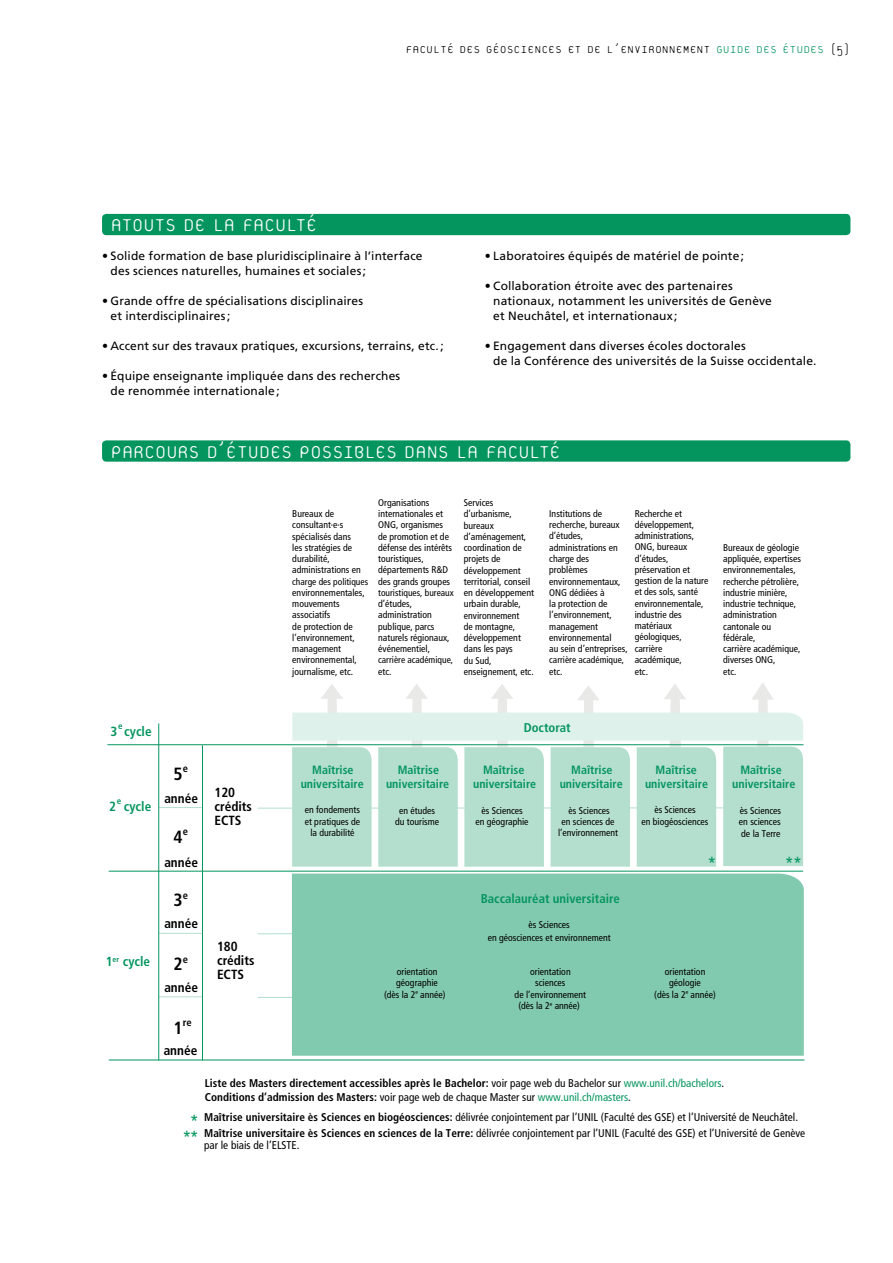
<style>
.page{position:relative;width:893px;height:1263px;background:#fff}
.page>*{position:absolute;margin:0;border:0;box-sizing:border-box;transform-origin:0 0}
.t1{font:100 25.5px "Platelet";letter-spacing:-.03em;color:#fff}
.t2{font:condensed 18.9px "Frutiger LT Std";color:#04955f;scale:.95 1}
.t3{font:700 condensed 17.7px "Frutiger LT Std";color:#000}
.t4{font:100 15px "Platelet";color:#000}
.t5{font:700 condensed 13.2px/14.1px "Frutiger LT Std";color:#000}
.t6{font:700 condensed 13.2px "Frutiger LT Std";color:#04955f}
.t7{font:700 condensed 12.75px "Frutiger LT Std";color:#04955f}
.t8{font:12px/15px "Frutiger LT Std";letter-spacing:.01em;color:#000}
.t9{font:700 condensed 12px/13.8px "Frutiger LT Std";color:#04955f;text-align:center}
.t10{font:condensed 11.25px/11.2px "Frutiger LT Std";color:#000}
.t11{font:700 condensed 11.25px/13.5px "Frutiger LT Std";color:#000}
.t12{font:700 condensed 10.5px "Frutiger LT Std";color:#000}
.t13{font:condensed 9.75px/11.2px "Frutiger LT Std";color:#000;text-align:center}
.t14{font:condensed 9.45px "Frutiger LT Std";color:#000}
.t15{font:700 condensed 9px "Frutiger LT Std";color:#04955f}
.s1{color:#04955f}
.s2{font-size:17.7px}
.s3{font-weight:400}
.s4{font-weight:400;color:#04955f}
.s5{font-weight:700}
.s6{font-size:18.9px;color:#04955f}
</style>
<div class="page">
<div style="left:102px;top:440px;width:748px;height:22px;background:#04955f;border-radius:4px"></div>
<div style="left:102px;top:214px;width:748px;height:21px;background:#04955f;border-radius:4px"></div>
<hr style="left:258px;top:807px;width:473px;height:1px;background:#b4dfcf">
<hr style="left:258px;top:997px;width:429px;height:1px;background:#b4dfcf">
<hr style="left:258px;top:933px;width:429px;height:1px;background:#b4dfcf">
<hr style="left:202px;top:745px;width:1px;height:315px;background:#04955f">
<hr style="left:159px;top:996px;width:43px;height:1px;background:#b4dfcf">
<hr style="left:159px;top:933px;width:43px;height:1px;background:#b4dfcf">
<hr style="left:159px;top:807px;width:43px;height:1px;background:#b4dfcf">
<div style="left:292px;top:873px;width:512px;height:183px;background:#82caaf"></div>
<hr style="left:109px;top:1059px;width:695px;height:1px;background:#04955f">
<hr style="left:109px;top:871px;width:694px;height:1px;background:#04955f">
<hr style="left:107px;top:744px;width:696px;height:1px;background:#04955f">
<svg style="left:292px;top:683px;width:511px;height:184px"></svg>
<hr style="left:158px;top:723px;width:1px;height:337px;background:#04955f">
<h1 class="t1" style="left:111px;top:213px;width:208px">ATOUTS DE LA FACULTÉ</h1>
<h3 class="t4" style="left:405px;top:43px;width:446px">FACULTÉ DES GÉOSCIENCES ET DE L’ENVIRONNEMENT <span class="s1">GUIDE DES ÉTUDES</span> (5)</h3>
<p class="t8" style="left:111px;top:248px;width:313px;text-indent:-9px">• Solide formation de base pluridisciplinaire à l’interface des sciences naturelles, humaines et sociales;</p>
<p class="t8" style="left:111px;top:293px;width:254px;text-indent:-9px">• Grande offre de spécialisations disciplinaires et interdisciplinaires;</p>
<p class="t8" style="left:102px;top:338px;width:343px">• Accent sur des travaux pratiques, excursions, terrains, etc.;</p>
<p class="t8" style="left:111px;top:368px;width:291px;text-indent:-9px">• Équipe enseignante impliquée dans des recherches de renommée internationale;</p>
<p class="t8" style="left:485px;top:248px;width:261px">• Laboratoires équipés de matériel de pointe;</p>
<p class="t8" style="left:493px;top:278px;width:280px;text-indent:-9px">• Collaboration étroite avec des partenaires nationaux, notamment les universités de Genève et Neuchâtel, et internationaux;</p>
<p class="t8" style="left:493px;top:338px;width:325px;text-indent:-9px">• Engagement dans diverses écoles doctorales<br>de la Conférence des universités de la Suisse occidentale.</p>
<h1 class="t1" style="left:111px;top:440px;width:452px">PARCOURS D’ÉTUDES POSSIBLES DANS LA FACULTÉ</h1>
<p class="t13" style="left:292px;top:508px;width:70px;text-align:left">Bureaux de consultant·e·s spécialisés dans les stratégies de durabilité, administrations en</p>
<p class="t14" style="left:292px;top:576px;width:77px">charge des politiques</p>
<p class="t13" style="left:292px;top:587px;width:74px;text-align:left">environnementales, mouvements associatifs<br>de protection de l’environnement, management environnemental, journalisme, etc.</p>
<p class="t13" style="left:378px;top:497px;width:75px;text-align:left">Organisations internationales et<br>ONG, organismes de promotion et de défense des intérêts touristiques, départements R&amp;D des grands groupes</p>
<p class="t14" style="left:378px;top:587px;width:77px">touristiques, bureaux</p>
<p class="t13" style="left:378px;top:598px;width:73px;text-align:left">d’études, administration publique, parcs naturels régionaux, événementiel,</p>
<p class="t14" style="left:378px;top:655px;width:76px">carrière académique,</p>
<p class="t13" style="left:378px;top:666px;width:15px">etc.</p>
<p class="t13" style="left:464px;top:497px;width:72px;text-align:left">Services d’urbanisme, bureaux d’aménagement, coordination de projets de développement territorial, conseil en développement urbain durable, environnement<br>de montagne, développement dans les pays<br>du Sud, enseignement, etc.</p>
<p class="t13" style="left:549px;top:508px;width:80px;text-align:left">Institutions de recherche, bureaux d’études, administrations en charge des problèmes environnementaux,<br>ONG dédiées à<br>la protection de l’environnement, management environnemental<br>au sein d’entreprises,</p>
<p class="t13" style="left:635px;top:508px;width:75px;text-align:left">Recherche et développement, administrations,<br>ONG, bureaux d’études, préservation et gestion de la nature et des sols, santé environnementale, industrie des matériaux géologiques, carrière académique,<br>etc.</p>
<p class="t14" style="left:549px;top:654px;width:76px">carrière académique,</p>
<p class="t13" style="left:549px;top:666px;width:15px">etc.</p>
<p class="t13" style="left:723px;top:542px;width:79px;text-align:left">Bureaux de géologie appliquée, expertises environnementales, recherche pétrolière, industrie minière, industrie technique, administration cantonale ou fédérale,<br>carrière académique, diverses ONG,<br>etc.</p>
<h3 class="t6" style="left:110px;top:723px;width:8px">3</h3>
<p class="t15" style="left:118px;top:721px;width:6px">e</p>
<h3 class="t6" style="left:124px;top:723px;width:29px">cycle</h3>
<h3 class="t6" style="left:109px;top:798px;width:8px">2</h3>
<p class="t15" style="left:117px;top:796px;width:6px">e</p>
<h3 class="t6" style="left:124px;top:798px;width:29px">cycle</h3>
<h3 class="t3" style="left:174px;top:763px;width:16px">5<sup>e</sup></h3>
<h3 class="t5" style="left:164px;top:792px;width:35px">année</h3>
<h3 class="t3" style="left:174px;top:826px;width:16px">4<sup>e</sup></h3>
<h3 class="t5" style="left:214px;top:785px;width:39px">120 crédits<br>ECTS</h3>
<p class="t9" style="left:301px;top:763px;width:65px">Maîtrise universitaire</p>
<p class="t13" style="left:305px;top:804px;width:57px">en fondements et pratiques de la durabilité</p>
<p class="t9" style="left:386px;top:763px;width:65px">Maîtrise universitaire</p>
<p class="t13" style="left:395px;top:805px;width:46px">en études du tourisme</p>
<h3 class="t7" style="left:524px;top:720px;width:48px">Doctorat</h3>
<p class="t9" style="left:473px;top:763px;width:65px">Maîtrise universitaire</p>
<p class="t13" style="left:476px;top:804px;width:55px">ès Sciences<br>en géographie</p>
<p class="t9" style="left:560px;top:763px;width:65px">Maîtrise universitaire</p>
<p class="t13" style="left:558px;top:804px;width:62px">ès Sciences<br>en sciences de l’environnement</p>
<p class="t9" style="left:645px;top:762px;width:65px">Maîtrise universitaire</p>
<p class="t13" style="left:641px;top:804px;width:68px">ès Sciences<br>en biogéosciences</p>
<p class="t9" style="left:732px;top:762px;width:65px">Maîtrise universitaire</p>
<p class="t13" style="left:739px;top:804px;width:44px;text-align:justify">ès Sciences en sciences de la Terre</p>
<h3 class="t6" style="left:106px;top:954px;width:46px">1<sup>er</sup> cycle</h3>
<h3 class="t5" style="left:164px;top:855px;width:35px">année</h3>
<h3 class="t3" style="left:174px;top:890px;width:16px">3<sup>e</sup></h3>
<h3 class="t5" style="left:164px;top:917px;width:35px">année</h3>
<h3 class="t3" style="left:174px;top:953px;width:16px">2<sup>e</sup></h3>
<h3 class="t5" style="left:164px;top:980px;width:35px">année</h3>
<p class="t12" style="left:174px;top:1016px;width:20px"><span class="s2">1</span>re</p>
<h3 class="t5" style="left:164px;top:1044px;width:35px">année</h3>
<h3 class="t5" style="left:217px;top:939px;width:39px">180 crédits<br>ECTS</h3>
<h3 class="t7" style="left:481px;top:891px;width:141px">Baccalauréat universitaire</h3>
<p class="t13" style="left:529px;top:919px;width:43px">ès Sciences</p>
<p class="t13" style="left:488px;top:932px;width:124px">en géosciences et environnement</p>
<h2 class="t2" style="left:707px;top:853px;width:11px">*</h2>
<h2 class="t2" style="left:785px;top:853px;width:20px">**</h2>
<p class="t13" style="left:384px;top:966px;width:63px">orientation géographie<br>(dès la 2<sup>e</sup> année)</p>
<p class="t13" style="left:515px;top:966px;width:73px">orientation sciences<br>de l’environnement (dès la 2<sup>e</sup> année)</p>
<p class="t13" style="left:654px;top:966px;width:63px">orientation géologie<br>(dès la 2<sup>e</sup> année)</p>
<p class="t11" style="left:205px;top:1076px;width:521px">Liste des Masters directement accessibles après le Bachelor: <span class="s3">voir page web du Bachelor sur</span> <span class="s4">www.unil.ch/bachelors</span><span class="s3">.<br></span>Conditions d’admission des Masters: <span class="s3">voir page web de chaque Master sur</span> <span class="s4">www.unil.ch/masters</span><span class="s3">.</span></p>
<p class="t10" style="left:204px;top:1111px;width:595px"><span class="s5">Maîtrise universitaire ès Sciences en biogéosciences:</span> délivrée conjointement par l’UNIL (Faculté des GSE) et l’Université de Neuchâtel.</p>
<h2 class="t2" style="left:190px;top:1111px;width:11px">*</h2>
<p class="t10" style="left:204px;top:1128px;width:603px;text-indent:-22px"><span class="s6">**</span> <span class="s5">Maîtrise universitaire ès Sciences en sciences de la Terre:</span> délivrée conjointement par l’UNIL (Faculté des GSE) et l’Université de Genève par le biais de l’ELSTE.</p>
</div>
